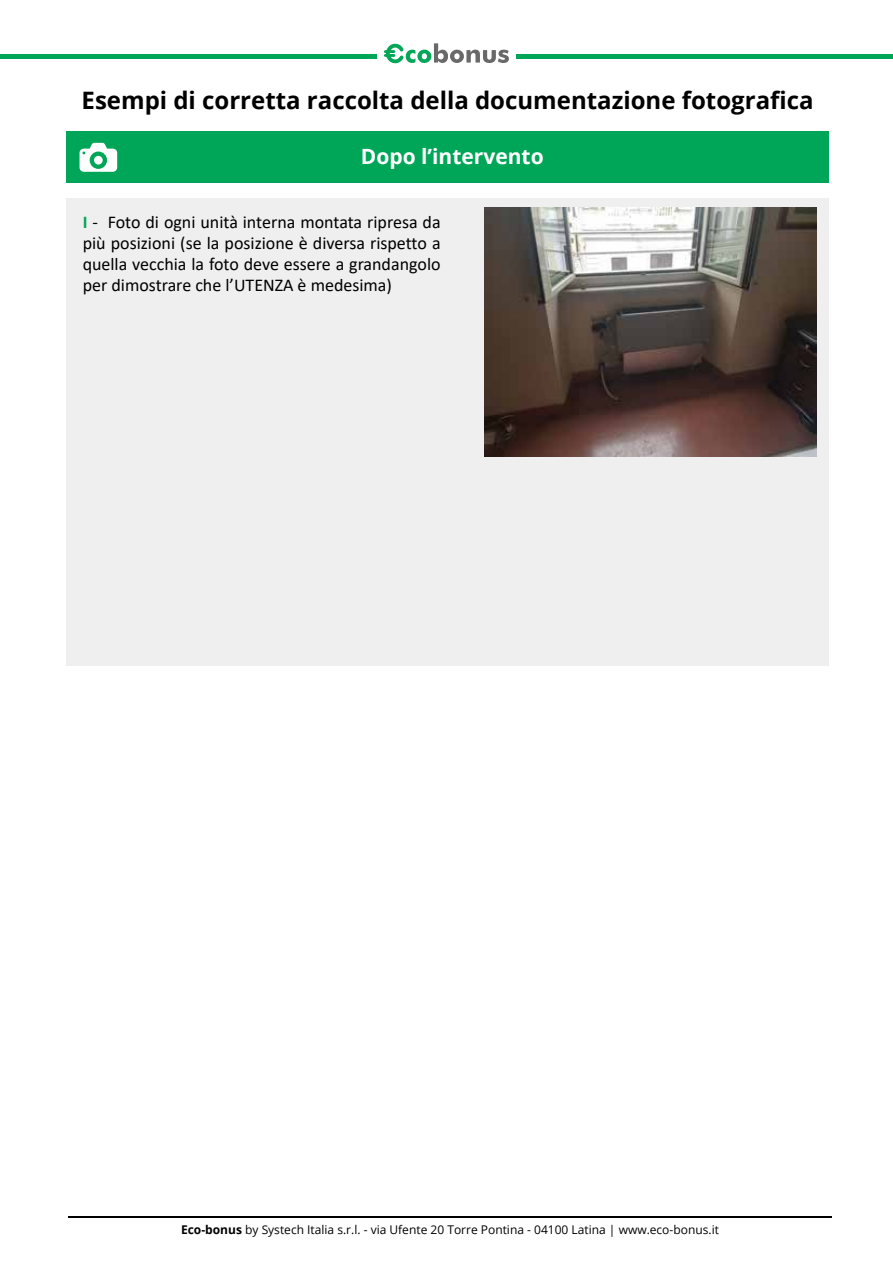
<style>
.page{position:relative;width:893px;height:1263px;background:#fff}
.page>*{position:absolute;margin:0;border:0;box-sizing:border-box;transform-origin:0 0}
.t1{font:700 24px "Open Sans";color:#000}
.t2{font:700 21px "Open Sans";color:#fff}
.t3{font:18px/21px "Calibri";color:#000;text-align:justify}
.t4{font:12px "Open Sans";color:#000}
.s1{font-weight:700;color:#00a656}
.s2{font-weight:700}
</style>
<div class="page">
<svg style="left:384px;top:43px;width:125px;height:21px"></svg>
<div style="left:517px;top:54px;width:376px;height:5px;background:#00a657"></div>
<div style="left:0;top:54px;width:376px;height:5px;background:#00a657"></div>
<img style="left:68px;top:1217px;width:764px;height:1px">
<div style="left:66px;top:131px;width:763px;height:52px;background:#00a657"></div>
<svg style="left:80px;top:143px;width:37px;height:29px"></svg>
<div style="left:94px;top:156px;width:9px;height:9px;background:#fff;border-radius:50%"></div>
<div style="left:67px;top:199px;width:762px;height:467px;background:#efefef"></div>
<img style="left:485px;top:208px;width:331px;height:249px">
<h1 class="t1" style="left:82px;top:84px;width:733px">Esempi di corretta raccolta della documentazione fotografica</h1>
<p class="t2" style="left:361px;top:141px;width:184px">Dopo l’intervento</p>
<p class="t3" style="left:83px;top:211px;width:359px"><span class="s1">I</span> - Foto di ogni unità interna montata ripresa da più posizioni (se la posizione è diversa rispetto a quella vecchia la foto deve essere a grandangolo per dimostrare che l’UTENZA è medesima)</p>
<p class="t4" style="left:181px;top:1222px;width:539px"><span class="s2">Eco-bonus</span> by Systech Italia s.r.l. - via Ufente 20 Torre Pontina - 04100 Latina | www.eco-bonus.it</p>
</div>
